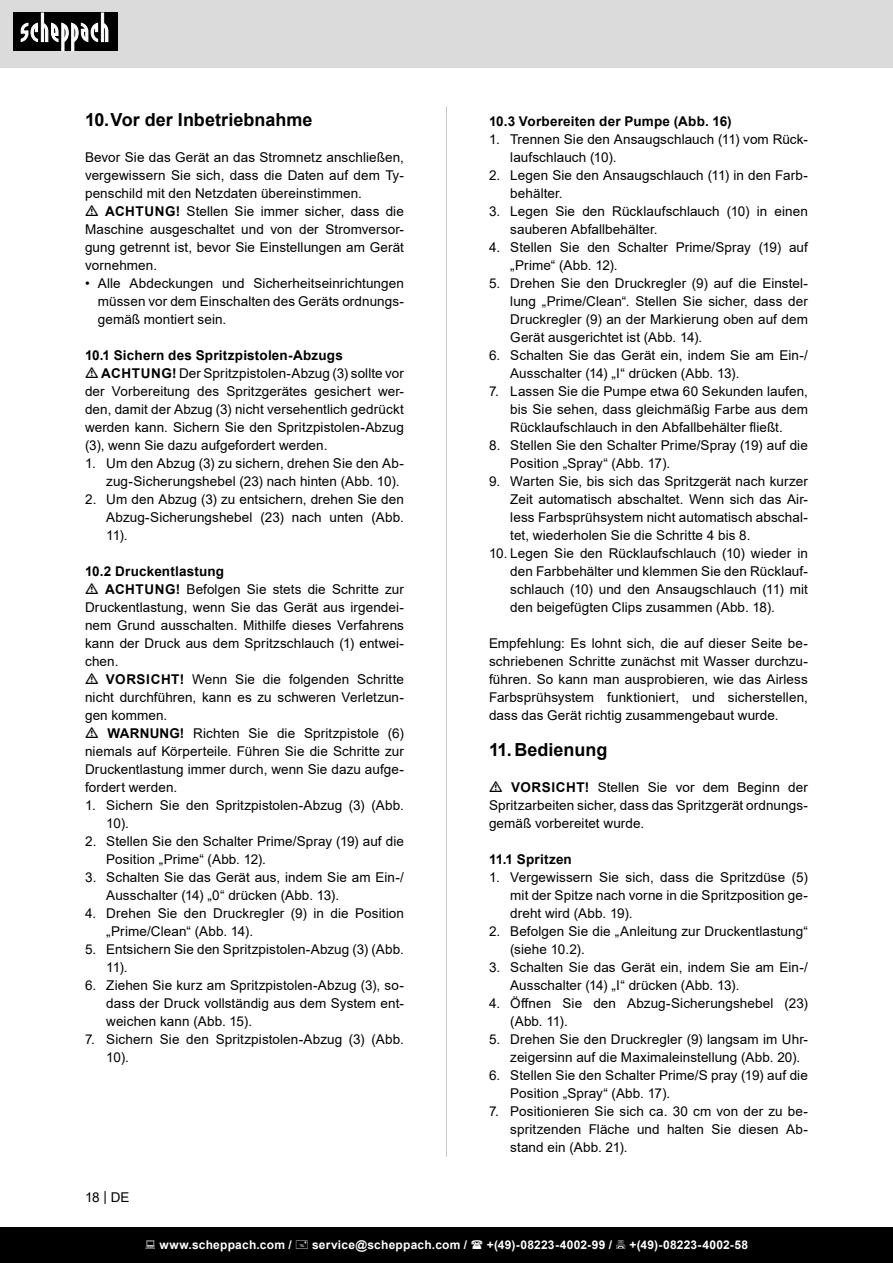
<style>
.page{position:relative;width:893px;height:1263px;background:#fff}
.page>*{position:absolute;margin:0;border:0;box-sizing:border-box;transform-origin:0 0}
.t1{font:700 18px "Arial";color:#000}
.t2{font:13.5px/18px "Arial";letter-spacing:.005em;color:#000}
.t3{font:700 13.5px "Arial";letter-spacing:.015em;color:#000}
.t4{font:700 12px "Arial";letter-spacing:.02em;color:#fff}
.s1{font-weight:700}
</style>
<div class="page">
<div style="left:0;top:0;width:893px;height:67px;background:#dbdbdb"></div>
<div style="left:0;top:1227px;width:893px;height:36px;background:#000"></div>
<div style="left:13px;top:13px;width:105px;height:38px;background:#000"></div>
<svg style="left:21px;top:13px;width:87px;height:38px"></svg>
<hr style="left:446px;top:106px;width:1px;height:1051px;background:#c7c7c7">
<p class="t1" style="left:85px;top:107px;width:229px">10.Vor der Inbetriebnahme</p>
<p class="t2" style="left:85px;top:148px;width:320px;text-align:justify">Bevor Sie das Gerät an das Stromnetz anschließen, vergewissern Sie sich, dass die Daten auf dem Ty&shy;penschild mit den Netzdaten übereinstimmen.</p>
<p class="t2" style="left:85px;top:202px;width:320px;text-align:justify;text-indent:20px"><span class="s1">ACHTUNG!</span> Stellen Sie immer sicher, dass die Maschine ausgeschaltet und von der Stromversor&shy;gung getrennt ist, bevor Sie Einstellungen am Gerät vornehmen.</p>
<p class="t2" style="left:98px;top:274px;width:308px;text-align:justify;text-indent:-13px">• Alle Abdeckungen und Sicherheitseinrichtungen müssen vor dem Einschalten des Geräts ordnungs&shy;gemäß montiert sein.</p>
<p class="t3" style="left:85px;top:346px;width:259px">10.1 Sichern des Spritzpistolen-Abzugs</p>
<p class="t2" style="left:85px;top:364px;width:320px;text-align:justify;text-indent:16px"><span class="s1">ACHTUNG!</span> Der Spritzpistolen-Abzug (3) sollte vor der Vorbereitung des Spritzgerätes gesichert wer&shy;den, damit der Abzug (3) nicht versehentlich gedrückt werden kann. Sichern Sie den Spritzpistolen-Abzug (3), wenn Sie dazu aufgefordert werden.</p>
<p class="t2" style="left:106px;top:454px;width:299px;text-indent:-21px">1. Um den Abzug (3) zu sichern, drehen Sie den Ab&shy;zug-Sicherungshebel (23) nach hinten (Abb. 10).</p>
<p class="t2" style="left:106px;top:490px;width:299px;text-align:justify;text-indent:-21px">2. Um den Abzug (3) zu entsichern, drehen Sie den Abzug-Sicherungshebel (23) nach unten (Abb.<br>11).</p>
<p class="t3" style="left:85px;top:562px;width:141px">10.2 Druckentlastung</p>
<p class="t2" style="left:85px;top:580px;width:320px;text-align:justify;text-indent:20px"><span class="s1">ACHTUNG!</span> Befolgen Sie stets die Schritte zur Druckentlastung, wenn Sie das Gerät aus irgendei&shy;nem Grund ausschalten. Mithilfe dieses Verfahrens kann der Druck aus dem Spritzschlauch (1) entwei&shy;chen.</p>
<p class="t2" style="left:85px;top:670px;width:320px;text-align:justify;text-indent:21px"><span class="s1">VORSICHT!</span> Wenn Sie die folgenden Schritte nicht durchführen, kann es zu schweren Verletzun&shy;gen kommen.</p>
<p class="t2" style="left:85px;top:724px;width:320px;text-align:justify;text-indent:22px"><span class="s1">WARNUNG!</span> Richten Sie die Spritzpistole (6) niemals auf Körperteile. Führen Sie die Schritte zur Druckentlastung immer durch, wenn Sie dazu aufge&shy;fordert werden.</p>
<p class="t2" style="left:106px;top:796px;width:299px;text-indent:-21px">1. Sichern Sie den Spritzpistolen-Abzug (3) (Abb.<br>10).</p>
<p class="t2" style="left:106px;top:832px;width:299px;text-indent:-21px">2. Stellen Sie den Schalter Prime/Spray (19) auf die<br>Position „Prime“ (Abb. 12).</p>
<p class="t2" style="left:106px;top:868px;width:299px;text-indent:-21px">3. Schalten Sie das Gerät aus, indem Sie am Ein-/<br>Ausschalter (14) „0“ drücken (Abb. 13).</p>
<p class="t2" style="left:106px;top:904px;width:299px;text-indent:-21px">4. Drehen Sie den Druckregler (9) in die Position „Prime/Clean“ (Abb. 14).</p>
<p class="t2" style="left:106px;top:940px;width:299px;text-indent:-21px">5. Entsichern Sie den Spritzpistolen-Abzug (3) (Abb.<br>11).</p>
<p class="t2" style="left:106px;top:976px;width:299px;text-align:justify;text-indent:-21px">6. Ziehen Sie kurz am Spritzpistolen-Abzug (3), so&shy;dass der Druck vollständig aus dem System ent&shy;weichen kann (Abb. 15).</p>
<p class="t2" style="left:106px;top:1030px;width:299px;text-indent:-21px">7. Sichern Sie den Spritzpistolen-Abzug (3) (Abb.<br>10).</p>
<p class="t2" style="left:85px;top:1188px;width:46px">18 | DE</p>
<p class="t3" style="left:489px;top:112px;width:244px">10.3 Vorbereiten der Pumpe (Abb. 16)</p>
<p class="t2" style="left:510px;top:130px;width:299px;text-indent:-21px">1. Trennen Sie den Ansaugschlauch (11) vom Rück&shy;laufschlauch (10).</p>
<p class="t2" style="left:510px;top:166px;width:299px;text-indent:-21px">2. Legen Sie den Ansaugschlauch (11) in den Farb&shy;behälter.</p>
<p class="t2" style="left:510px;top:202px;width:299px;text-indent:-21px">3. Legen Sie den Rücklaufschlauch (10) in einen sauberen Abfallbehälter.</p>
<p class="t2" style="left:510px;top:238px;width:299px;text-indent:-21px">4. Stellen Sie den Schalter Prime/Spray (19) auf „Prime“ (Abb. 12).</p>
<p class="t2" style="left:510px;top:274px;width:299px;text-align:justify;text-indent:-21px">5. Drehen Sie den Druckregler (9) auf die Einstel&shy;lung „Prime/Clean“. Stellen Sie sicher, dass der Druckregler (9) an der Markierung oben auf dem Gerät ausgerichtet ist (Abb. 14).</p>
<p class="t2" style="left:510px;top:346px;width:299px;text-indent:-21px">6. Schalten Sie das Gerät ein, indem Sie am Ein-/<br>Ausschalter (14) „I“ drücken (Abb. 13).</p>
<p class="t2" style="left:510px;top:382px;width:299px;text-align:justify;text-indent:-21px">7. Lassen Sie die Pumpe etwa 60 Sekunden laufen, bis Sie sehen, dass gleichmäßig Farbe aus dem Rücklaufschlauch in den Abfallbehälter fließt.</p>
<p class="t2" style="left:510px;top:436px;width:299px;text-indent:-21px">8. Stellen Sie den Schalter Prime/Spray (19) auf die<br>Position „Spray“ (Abb. 17).</p>
<p class="t2" style="left:510px;top:472px;width:299px;text-align:justify;text-indent:-21px">9. Warten Sie, bis sich das Spritzgerät nach kurzer Zeit automatisch abschaltet. Wenn sich das Air&shy;less Farbsprühsystem nicht automatisch abschal&shy;tet, wiederholen Sie die Schritte 4 bis 8.</p>
<p class="t2" style="left:510px;top:544px;width:299px;text-align:justify;text-indent:-21px">10. Legen Sie den Rücklaufschlauch (10) wieder in den Farbbehälter und klemmen Sie den Rücklauf&shy;schlauch (10) und den Ansaugschlauch (11) mit den beigefügten Clips zusammen (Abb. 18).</p>
<p class="t2" style="left:489px;top:634px;width:320px;text-align:justify">Empfehlung: Es lohnt sich, die auf dieser Seite be&shy;schriebenen Schritte zunächst mit Wasser durchzu&shy;führen. So kann man ausprobieren, wie das Airless Farbsprühsystem funktioniert, und sicherstellen, dass das Gerät richtig zusammengebaut wurde.</p>
<p class="t1" style="left:489px;top:737px;width:120px">11. Bedienung</p>
<p class="t2" style="left:489px;top:778px;width:320px;text-align:justify;text-indent:22px"><span class="s1">VORSICHT!</span> Stellen Sie vor dem Beginn der Spritzarbeiten sicher, dass das Spritzgerät ordnungs&shy;gemäß vorbereitet wurde.</p>
<p class="t3" style="left:489px;top:850px;width:84px">11.1 Spritzen</p>
<p class="t2" style="left:510px;top:868px;width:299px;text-align:justify;text-indent:-21px">1. Vergewissern Sie sich, dass die Spritzdüse (5) mit der Spitze nach vorne in die Spritzposition ge&shy;dreht wird (Abb. 19).</p>
<p class="t2" style="left:510px;top:922px;width:299px;text-indent:-21px">2. Befolgen Sie die „Anleitung zur Druckentlastung“ (siehe 10.2).</p>
<p class="t2" style="left:510px;top:958px;width:299px;text-indent:-21px">3. Schalten Sie das Gerät ein, indem Sie am Ein-/<br>Ausschalter (14) „I“ drücken (Abb. 13).</p>
<p class="t2" style="left:510px;top:994px;width:299px;text-indent:-21px">4. Öffnen Sie den Abzug-Sicherungshebel (23) (Abb. 11).</p>
<p class="t2" style="left:510px;top:1030px;width:299px;text-indent:-21px">5. Drehen Sie den Druckregler (9) langsam im Uhr&shy;zeigersinn auf die Maximaleinstellung (Abb. 20).</p>
<p class="t2" style="left:510px;top:1066px;width:299px;text-indent:-21px">6. Stellen Sie den Schalter Prime/S pray (19) auf die<br>Position „Spray“ (Abb. 17).</p>
<p class="t2" style="left:510px;top:1102px;width:299px;text-align:justify;text-indent:-21px">7. Positionieren Sie sich ca. 30 cm von der zu be&shy;spritzenden Fläche und halten Sie diesen Ab&shy;stand ein (Abb. 21).</p>
<p class="t4" style="left:159px;top:1236px;width:134px">www.scheppach.com /</p>
<p class="t4" style="left:312px;top:1236px;width:157px">service@scheppach.com /</p>
<p class="t4" style="left:487px;top:1236px;width:127px">+(49)-08223-4002-99 /</p>
<p class="t4" style="left:629px;top:1236px;width:120px">+(49)-08223-4002-58</p>
</div>
